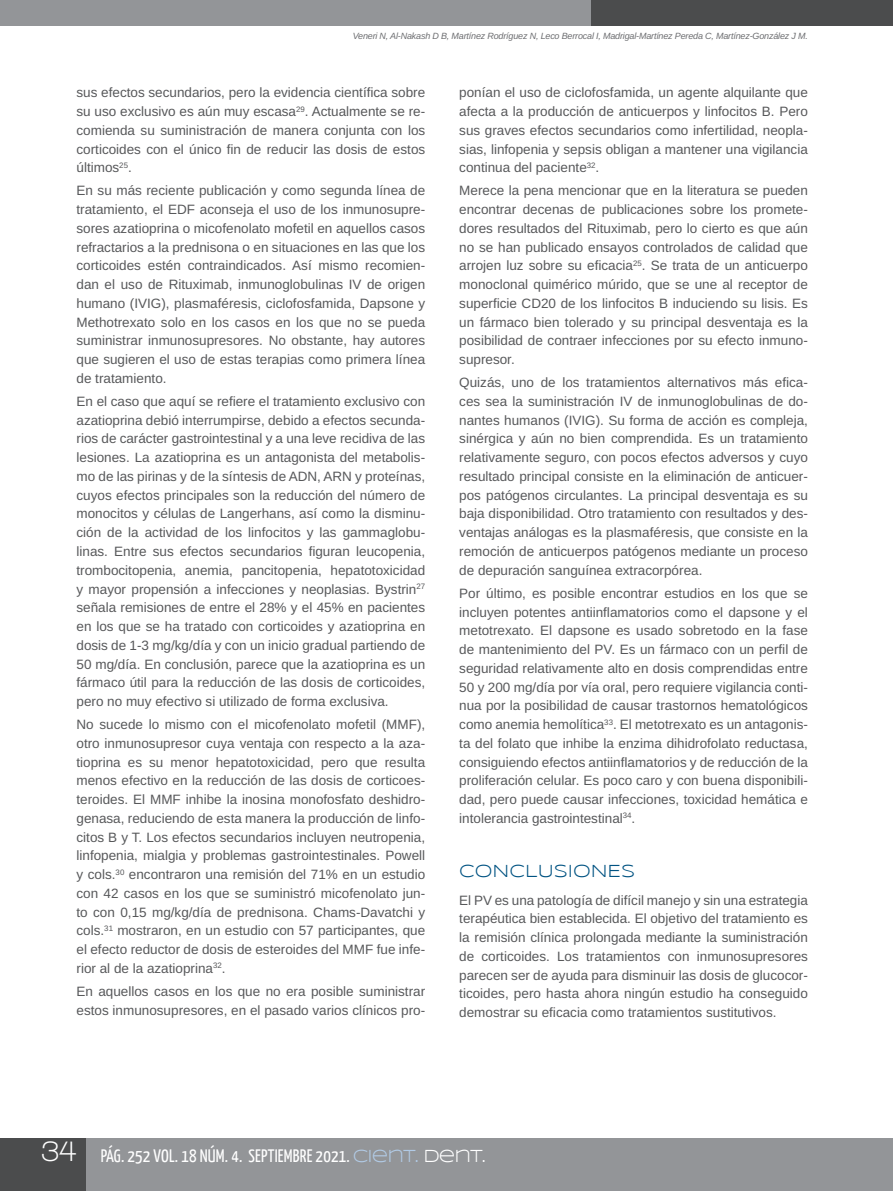
<style>
.page{position:relative;width:893px;height:1191px;background:#fff}
.page>*{position:absolute;margin:0;border:0;box-sizing:border-box;transform-origin:0 0}
.t1{font:700 30px "Walkway";color:#fff}
.t2{font:18px "Yanone Kaffeesatz";letter-spacing:.01em;color:#fff}
.t3{font:18px "Syncopate";color:#015382}
.t4{font:13.5px/18.8px "Arimo";color:#57585a;text-align:justify}
.t5{font:italic 9px "Arimo";letter-spacing:-.02em;color:#6d6e71}
.s1{font-family:"Syncopate";color:#b1cae5}
.s2{font-family:"Syncopate"}
</style>
<div class="page">
<div style="left:0;top:1138px;width:893px;height:53px;background:#939598"></div>
<div style="left:0;top:1138px;width:85px;height:53px;background:#4b4c4d"></div>
<div style="left:0;top:0;width:893px;height:25px;background:#939598"></div>
<div style="left:591px;top:0;width:302px;height:25px;background:#4b4c4d"></div>
<p class="t5" style="left:353px;top:29px;width:457px">Veneri N, Al-Nakash D B, Martínez Rodríguez N, Leco Berrocal I, Madrigal-Martínez Pereda C, Martínez-González J M.</p>
<p class="t4" style="left:77px;top:83px;width:350px">sus efectos secundarios, pero la evidencia científica sobre su uso exclusivo es aún muy escasa<sup>29</sup>. Actualmente se re&shy;comienda su suministración de manera conjunta con los corticoides con el único fin de reducir las dosis de estos últimos<sup>25</sup>.</p>
<p class="t4" style="left:77px;top:181px;width:350px">En su más reciente publicación y como segunda línea de tratamiento, el EDF aconseja el uso de los inmunosupre&shy;sores azatioprina o micofenolato mofetil en aquellos casos refractarios a la prednisona o en situaciones en las que los corticoides estén contraindicados. Así mismo recomien&shy;dan el uso de Rituximab, inmunoglobulinas IV de origen humano (IVIG), plasmaféresis, ciclofosfamida, Dapsone y Methotrexato solo en los casos en los que no se pueda suministrar inmunosupresores. No obstante, hay autores que sugieren el uso de estas terapias como primera línea de tratamiento.</p>
<p class="t4" style="left:77px;top:392px;width:350px">En el caso que aquí se refiere el tratamiento exclusivo con azatioprina debió interrumpirse, debido a efectos secunda&shy;rios de carácter gastrointestinal y a una leve recidiva de las lesiones. La azatioprina es un antagonista del metabolis&shy;mo de las pirinas y de la síntesis de ADN, ARN y proteínas, cuyos efectos principales son la reducción del número de monocitos y células de Langerhans, así como la disminu&shy;ción de la actividad de los linfocitos y las gammaglobu&shy;linas. Entre sus efectos secundarios figuran leucopenia, trombocitopenia, anemia, pancitopenia, hepatotoxicidad y mayor propensión a infecciones y neoplasias. Bystrin<sup>27 </sup>señala remisiones de entre el 28% y el 45% en pacientes en los que se ha tratado con corticoides y azatioprina en dosis de 1-3 mg/kg/día y con un inicio gradual partiendo de 50 mg/día. En conclusión, parece que la azatioprina es un fármaco útil para la reducción de las dosis de corticoides, pero no muy efectivo si utilizado de forma exclusiva.</p>
<p class="t4" style="left:77px;top:715px;width:350px">No sucede lo mismo con el micofenolato mofetil (MMF), otro inmunosupresor cuya ventaja con respecto a la aza&shy;tioprina es su menor hepatotoxicidad, pero que resulta menos efectivo en la reducción de las dosis de corticoes&shy;teroides. El MMF inhibe la inosina monofosfato deshidro&shy;genasa, reduciendo de esta manera la producción de linfo&shy;citos B y T. Los efectos secundarios incluyen neutropenia, linfopenia, mialgia y problemas gastrointestinales. Powell y cols.<sup>30</sup> encontraron una remisión del 71% en un estudio con 42 casos en los que se suministró micofenolato jun&shy;to con 0,15 mg/kg/día de prednisona. Chams-Davatchi y cols.<sup>31</sup> mostraron, en un estudio con 57 participantes, que el efecto reductor de dosis de esteroides del MMF fue infe&shy;rior al de la azatioprina<sup>32</sup>.</p>
<p class="t4" style="left:77px;top:983px;width:350px">En aquellos casos en los que no era posible suministrar estos inmunosupresores, en el pasado varios clínicos pro-</p>
<p class="t4" style="left:459px;top:84px;width:350px">ponían el uso de ciclofosfamida, un agente alquilante que afecta a la producción de anticuerpos y linfocitos B. Pero sus graves efectos secundarios como infertilidad, neopla&shy;sias, linfopenia y sepsis obligan a mantener una vigilancia continua del paciente<sup>32</sup>.</p>
<p class="t4" style="left:459px;top:182px;width:350px">Merece la pena mencionar que en la literatura se pueden encontrar decenas de publicaciones sobre los promete&shy;dores resultados del Rituximab, pero lo cierto es que aún no se han publicado ensayos controlados de calidad que arrojen luz sobre su eficacia<sup>25</sup>. Se trata de un anticuerpo monoclonal quimérico múrido, que se une al receptor de superficie CD20 de los linfocitos B induciendo su lisis. Es un fármaco bien tolerado y su principal desventaja es la posibilidad de contraer infecciones por su efecto inmuno&shy;supresor.</p>
<p class="t4" style="left:459px;top:373px;width:350px">Quizás, uno de los tratamientos alternativos más efica&shy;ces sea la suministración IV de inmunoglobulinas de do&shy;nantes humanos (IVIG). Su forma de acción es compleja, sinérgica y aún no bien comprendida. Es un tratamiento relativamente seguro, con pocos efectos adversos y cuyo resultado principal consiste en la eliminación de anticuer&shy;pos patógenos circulantes. La principal desventaja es su baja disponibilidad. Otro tratamiento con resultados y des&shy;ventajas análogas es la plasmaféresis, que consiste en la remoción de anticuerpos patógenos mediante un proceso de depuración sanguínea extracorpórea.</p>
<p class="t4" style="left:459px;top:584px;width:350px">Por último, es posible encontrar estudios en los que se incluyen potentes antiinflamatorios como el dapsone y el metotrexato. El dapsone es usado sobretodo en la fase de mantenimiento del PV. Es un fármaco con un perfil de seguridad relativamente alto en dosis comprendidas entre 50 y 200 mg/día por vía oral, pero requiere vigilancia conti&shy;nua por la posibilidad de causar trastornos hematológicos como anemia hemolítica<sup>33</sup>. El metotrexato es un antagonis&shy;ta del folato que inhibe la enzima dihidrofolato reductasa, consiguiendo efectos antiinflamatorios y de reducción de la proliferación celular. Es poco caro y con buena disponibili&shy;dad, pero puede causar infecciones, toxicidad hemática e intolerancia gastrointestinal<sup>34</sup>.</p>
<h2 class="t3" style="left:459px;top:860px;width:178px">CONCLUSIONES</h2>
<p class="t4" style="left:459px;top:890px;width:350px">El PV es una patología de difícil manejo y sin una estrategia terapéutica bien establecida. El objetivo del tratamiento es la remisión clínica prolongada mediante la suministración de corticoides. Los tratamientos con inmunosupresores parecen ser de ayuda para disminuir las dosis de glucocor&shy;ticoides, pero hasta ahora ningún estudio ha conseguido demostrar su eficacia como tratamientos sustitutivos.</p>
<h1 class="t1" style="left:41px;top:1134px;width:37px">34</h1>
<h2 class="t2" style="left:101px;top:1148px;width:386px">PÁG. 252 VOL. 18 NÚM. 4. SEPTIEMBRE 2021. <span class="s1">CIENT.</span> <span class="s2">DENT.</span></h2>
</div>
